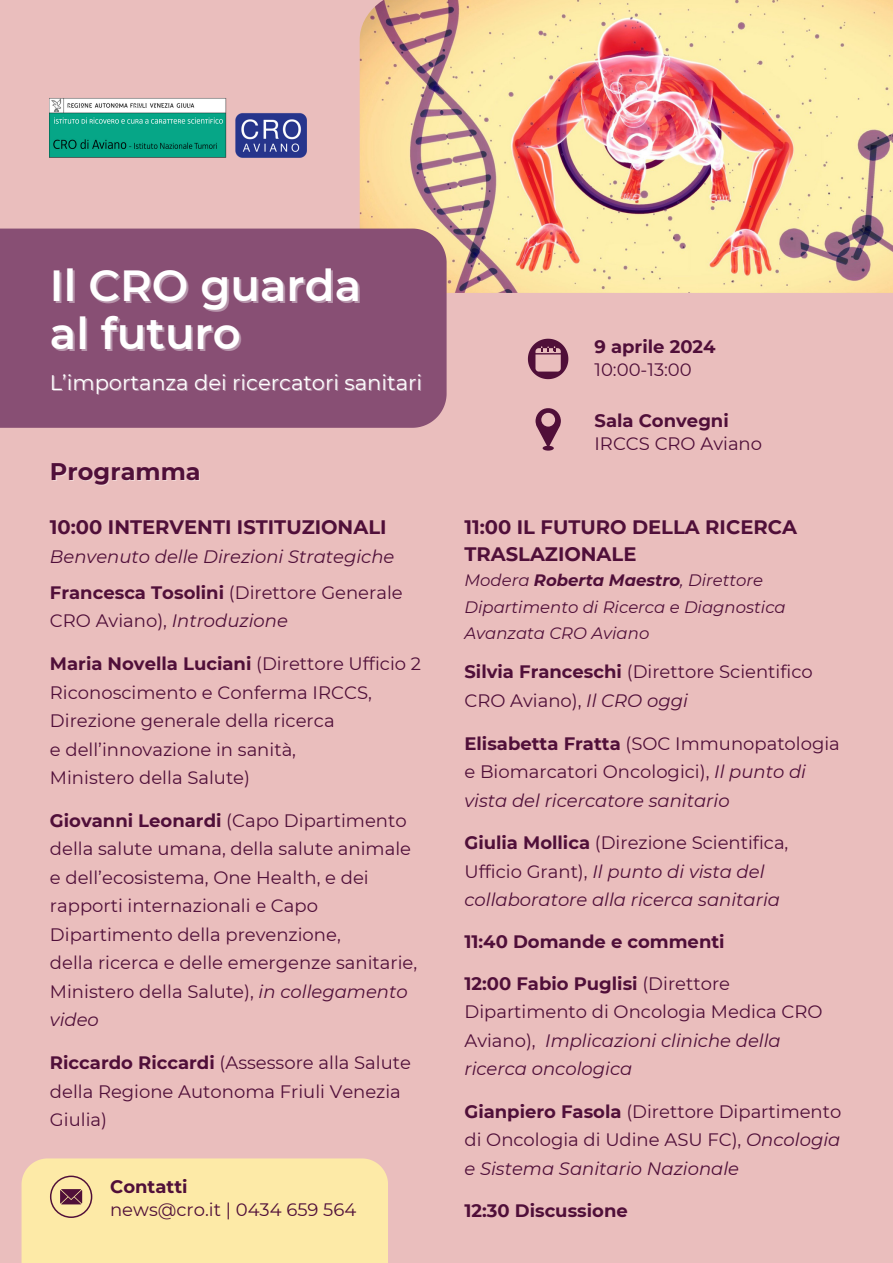
<style>
.page{position:relative;width:893px;height:1263px;background:#eabebd}
.page>*{position:absolute;margin:0;border:0;box-sizing:border-box;transform-origin:0 0}
.t1{font:600 43.5px "Montserrat";color:#fff}
.t2{font:700 24px "Montserrat";color:#500f39}
.t3{font:21px "Montserrat";color:#fff}
.t4{font:700 19.5px/27px "Montserrat";color:#500f39}
.t5{font:18px/28.5px "Montserrat";color:#500f39}
.t6{font:italic 18px/28.5px "Montserrat";color:#500f39}
.t7{font:700 18px "Montserrat";color:#500f39}
.t8{font:italic 16.5px/26.2px "Montserrat";color:#500f39}
.s1{font-weight:700;font-style:normal}
.s2{font-style:normal}
.s3{font-weight:700}
.s4{font-style:italic}
</style>
<div class="page">
<div style="left:542px;top:446px;width:12px;height:5px;background:#500f39;border-radius:50%"></div>
<svg style="left:535px;top:408px;width:26px;height:40px"></svg>
<div style="left:541px;top:413px;width:14px;height:14px;background:#eabebd;border-radius:50%"></div>
<img style="left:360px;top:0;width:533px;height:293px">
<div style="left:0;top:229px;width:446px;height:199px;background:#884f74"></div>
<svg style="left:528px;top:339px;width:40px;height:40px"></svg>
<img style="left:50px;top:98px;width:256px;height:60px">
<div style="left:22px;top:1158px;width:366px;height:105px;background:#fdeaa7"></div>
<p class="t1" style="left:50px;top:259px;width:313px">Il CRO guarda</p>
<p class="t1" style="left:50px;top:307px;width:192px">al futuro</p>
<h2 class="t3" style="left:50px;top:370px;width:374px">L’importanza dei ricercatori sanitari</h2>
<p class="t2" style="left:50px;top:457px;width:152px">Programma</p>
<p class="t4" style="left:50px;top:513px;width:338px">10:00 INTERVENTI ISTITUZIONALI</p>
<p class="t6" style="left:50px;top:539px;width:354px;line-height:35.6px">Benvenuto delle Direzioni Strategiche<br><span class="s1">Francesca Tosolini</span> <span class="s2">(Direttore Generale</span></p>
<p class="t6" style="left:50px;top:606px;width:239px"><span class="s2">CRO Aviano),</span> Introduzione</p>
<p class="t5" style="left:50px;top:649px;width:373px"><span class="s3">Maria Novella Luciani</span> (Direttore Ufficio 2<br>Riconoscimento e Conferma IRCCS, Direzione generale della ricerca<br>e dell’innovazione in sanità,<br>Ministero della Salute)</p>
<p class="t5" style="left:50px;top:806px;width:369px"><span class="s3">Giovanni Leonardi</span> (Capo Dipartimento della salute umana, della salute animale e dell’ecosistema, One Health, e dei rapporti internazionali e Capo Dipartimento della prevenzione,<br>della ricerca e delle emergenze sanitarie, Ministero della Salute), <span class="s4">in collegamento video</span></p>
<p class="t5" style="left:50px;top:1048px;width:362px"><span class="s3">Riccardo Riccardi</span> (Assessore alla Salute della Regione Autonoma Friuli Venezia<br>Giulia)</p>
<p class="t7" style="left:110px;top:1176px;width:79px">Contatti</p>
<p class="t5" style="left:110px;top:1196px;width:248px">news@cro.it | 0434 659 564</p>
<p class="t7" style="left:594px;top:336px;width:122px">9 aprile 2024</p>
<h1 class="t5" style="left:594px;top:356px;width:99px">10:00-13:00</h1>
<h3 class="t5" style="left:594px;top:409px;width:169px;line-height:23.1px"><span class="s3">Sala Convegni<br></span>IRCCS CRO Aviano</h3>
<p class="t4" style="left:464px;top:513px;width:334px">11:00 IL FUTURO DELLA RICERCA<br>TRASLAZIONALE</p>
<p class="t8" style="left:464px;top:567px;width:323px">Modera <span class="s3">Roberta Maestro</span>, Direttore<br>Dipartimento di Ricerca e Diagnostica<br>Avanzata CRO Aviano</p>
<p class="t5" style="left:464px;top:658px;width:350px"><span class="s3">Silvia Franceschi</span> (Direttore Scientifico<br>CRO Aviano), <span class="s4">Il CRO oggi</span></p>
<p class="t5" style="left:464px;top:729px;width:377px"><span class="s3">Elisabetta Fratta</span> (SOC Immunopatologia e Biomarcatori Oncologici), <span class="s4">Il punto di vista del ricercatore sanitario</span></p>
<p class="t6" style="left:464px;top:829px;width:325px"><span class="s1">Giulia Mollica</span> <span class="s2">(Direzione Scientifica,<br>Ufficio Grant),</span> Il punto di vista del collaboratore alla ricerca sanitaria</p>
<p class="t7" style="left:464px;top:930px;width:262px">11:40 Domande e commenti</p>
<p class="t5" style="left:464px;top:969px;width:360px"><span class="s3">12:00 Fabio Puglisi</span> (Direttore<br>Dipartimento di Oncologia Medica CRO<br>Aviano), <span class="s4">Implicazioni cliniche della ricerca oncologica</span></p>
<p class="t5" style="left:464px;top:1097px;width:378px;text-align:justify"><span class="s3">Gianpiero Fasola</span> (Direttore Dipartimento di Oncologia di Udine ASU FC), <span class="s4">Oncologia e Sistema Sanitario Nazionale</span></p>
<p class="t7" style="left:464px;top:1199px;width:165px">12:30 Discussione</p>
</div>
